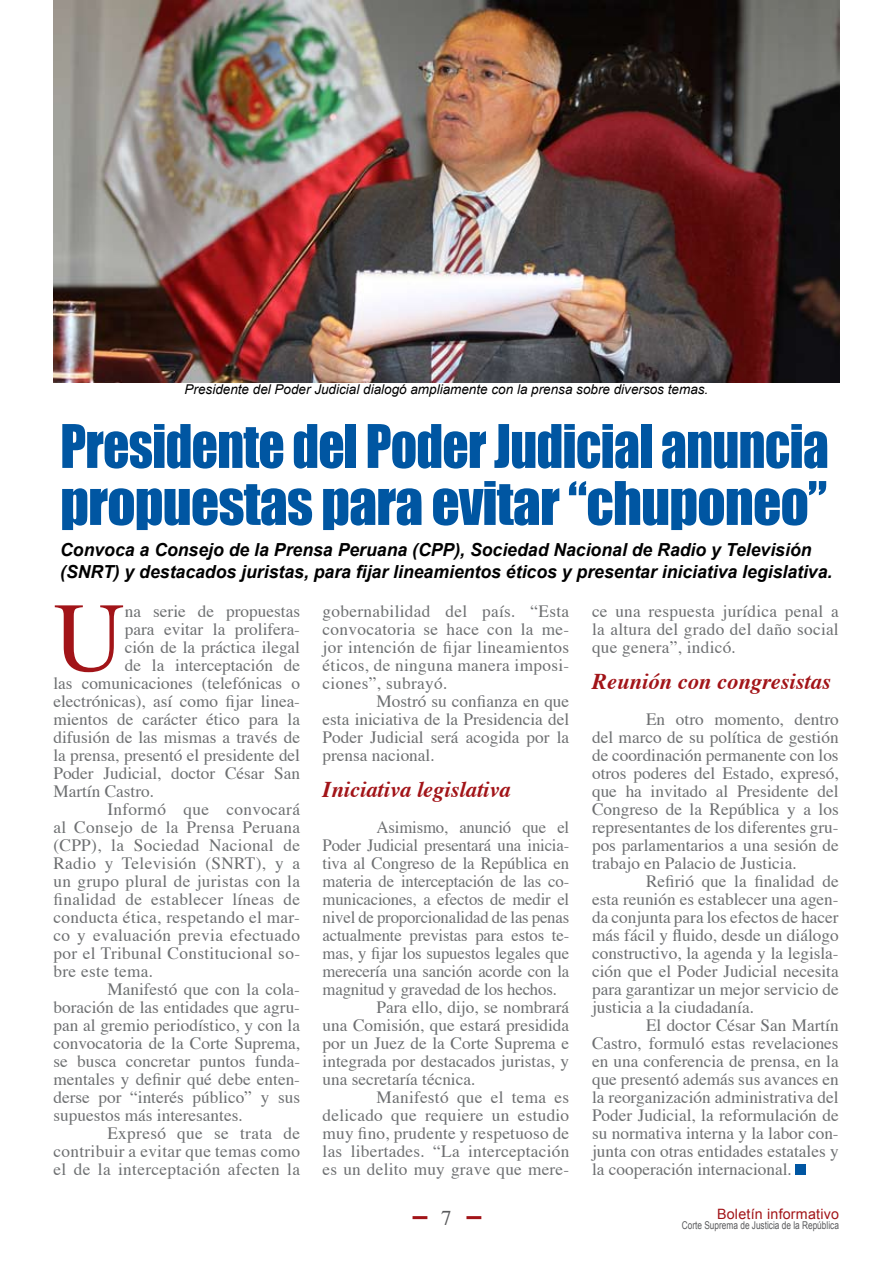
<style>
.page{position:relative;width:893px;height:1263px;background:#fff}
.page>*{position:absolute;margin:0;border:0;box-sizing:border-box;transform-origin:0 0}
.t1{font:98.85px "Times";color:#a21418}
.t2{font:55.5px/57px "Impact";letter-spacing:-.015em;color:#0056a2;scale:.93 1}
.t3{font:italic 700 22.5px "Times";color:#a21418}
.t4{font:21px "Times";color:#58595b}
.t5{font:italic 700 18px/21.6px "Arial";color:#000}
.t6{font:17.25px/18px "Times";color:#6d6f71;text-align:justify}
.t7{font:17.25px "Times";letter-spacing:.02em;color:#6d6f71}
.t8{font:14.25px "Arial";letter-spacing:.015em;color:#a21418}
.t9{font:italic 13.5px "Arial";color:#000}
.t10{font:10.8px "Arial";color:#58595b;scale:.77 1}
</style>
<div class="page">
<hr style="left:413px;top:1216px;width:14px;height:3px;background:#a21418">
<hr style="left:466px;top:1216px;width:15px;height:3px;background:#a21418">
<img style="left:53px;top:0;width:787px;height:383px">
<div style="left:795px;top:1164px;width:11px;height:10px;background:#0056a2"></div>
<p class="t9" style="left:185px;top:381px;width:525px">Presidente del Poder Judicial dialogó ampliamente con la prensa sobre diversos temas.</p>
<h2 class="t2" style="left:60px;top:417px;width:828px">Presidente del Poder Judicial anuncia propuestas para evitar “chuponeo”</h2>
<p class="t5" style="left:60px;top:540px;width:774px">Convoca a Consejo de la Prensa Peruana (CPP), Sociedad Nacional de Radio y Televisión (SNRT) y destacados juristas, para fijar lineamientos éticos y presentar iniciativa legislativa.</p>
<h1 class="t1" style="left:53px;top:545px;width:73px">U</h1>
<p class="t6" style="left:125px;top:600px;width:177px">na serie de propuestas</p>
<p class="t6" style="left:592px;top:600px;width:248px">ce una respuesta jurídica penal a la altura del grado del daño social que genera”, indicó.</p>
<h3 class="t3" style="left:592px;top:660px;width:240px">Reunión con congresistas</h3>
<p class="t6" style="left:592px;top:708px;width:248px;text-indent:54px">En otro momento, dentro del marco de su política de gestión de coordinación permanente con los otros poderes del Estado, expresó, que ha invitado al Presidente del Congreso de la República y a los representantes de los diferentes gru&shy;pos parlamentarios a una sesión de trabajo en Palacio de Justicia.</p>
<p class="t6" style="left:592px;top:870px;width:248px;text-indent:54px">Refirió que la finalidad de esta reunión es establecer una agen&shy;da conjunta para los efectos de hacer más fácil y fluido, desde un diálogo constructivo, la agenda y la legisla&shy;ción que el Poder Judicial necesita para garantizar un mejor servicio de justicia a la ciudadanía.</p>
<p class="t6" style="left:592px;top:1014px;width:248px;text-indent:54px">El doctor César San Martín Castro, formuló estas revelaciones en una conferencia de prensa, en la que presentó además sus avances en la reorganización administrativa del Poder Judicial, la reformulación de su normativa interna y la labor con&shy;junta con otras entidades estatales y la cooperación internacional.</p>
<p class="t6" style="left:323px;top:600px;width:248px">gobernabilidad del país. “Esta convocatoria se hace con la me&shy;jor intención de fijar lineamientos éticos, de ninguna manera imposi&shy;ciones”, subrayó.</p>
<p class="t6" style="left:323px;top:690px;width:248px;text-indent:54px">Mostró su confianza en que esta iniciativa de la Presidencia del Poder Judicial será acogida por la prensa nacional.</p>
<h3 class="t3" style="left:323px;top:768px;width:190px">Iniciativa legislativa</h3>
<p class="t6" style="left:377px;top:816px;width:194px">Asimismo, anunció que el</p>
<p class="t6" style="left:323px;top:834px;width:248px">Poder Judicial presentará una inicia-</p>
<p class="t6" style="left:323px;top:852px;width:248px">tiva al Congreso de la República en</p>
<p class="t6" style="left:323px;top:870px;width:248px">materia de interceptación de las co-</p>
<p class="t6" style="left:323px;top:888px;width:248px">municaciones, a efectos de medir el</p>
<p class="t6" style="left:323px;top:906px;width:248px">nivel de proporcionalidad de las penas</p>
<p class="t6" style="left:323px;top:924px;width:248px">actualmente previstas para estos te-</p>
<p class="t6" style="left:323px;top:942px;width:248px">mas, y fijar los supuestos legales que</p>
<p class="t6" style="left:323px;top:960px;width:248px">merecería una sanción acorde con la</p>
<p class="t6" style="left:323px;top:978px;width:236px">magnitud y gravedad de los hechos.</p>
<p class="t6" style="left:377px;top:996px;width:194px">Para ello, dijo, se nombrará</p>
<p class="t6" style="left:323px;top:1014px;width:248px">una Comisión, que estará presidida</p>
<p class="t6" style="left:323px;top:1032px;width:248px">por un Juez de la Corte Suprema e</p>
<p class="t6" style="left:323px;top:1050px;width:248px">integrada por destacados juristas, y</p>
<p class="t6" style="left:323px;top:1068px;width:154px">una secretaría técnica.</p>
<p class="t6" style="left:377px;top:1086px;width:194px">Manifestó que el tema es</p>
<p class="t6" style="left:323px;top:1104px;width:248px">delicado que requiere un estudio</p>
<p class="t6" style="left:323px;top:1122px;width:248px">muy fino, prudente y respetuoso de</p>
<p class="t6" style="left:323px;top:1140px;width:248px">las libertades. “La interceptación</p>
<p class="t6" style="left:323px;top:1158px;width:248px">es un delito muy grave que mere-</p>
<p class="t6" style="left:125px;top:618px;width:177px">para evitar la prolifera-</p>
<p class="t6" style="left:125px;top:636px;width:177px">ción de la práctica ilegal</p>
<p class="t6" style="left:125px;top:654px;width:177px">de la interceptación de</p>
<p class="t6" style="left:53px;top:672px;width:248px">las comunicaciones (telefónicas o</p>
<p class="t6" style="left:53px;top:690px;width:248px">electrónicas), así como fijar linea-</p>
<p class="t6" style="left:53px;top:708px;width:248px">mientos de carácter ético para la</p>
<p class="t6" style="left:53px;top:726px;width:248px">difusión de las mismas a través de</p>
<p class="t6" style="left:53px;top:744px;width:248px">la prensa, presentó el presidente del</p>
<p class="t6" style="left:53px;top:762px;width:248px">Poder Judicial, doctor César San</p>
<p class="t6" style="left:53px;top:780px;width:102px">Martín Castro.</p>
<p class="t7" style="left:107px;top:793px;width:194px">Informó que convocará</p>
<p class="t7" style="left:53px;top:811px;width:248px">al Consejo de la Prensa Peruana</p>
<p class="t7" style="left:53px;top:829px;width:248px">(CPP), la Sociedad Nacional de</p>
<p class="t7" style="left:53px;top:847px;width:248px">Radio y Televisión (SNRT), y a</p>
<p class="t7" style="left:53px;top:865px;width:248px">un grupo plural de juristas con la</p>
<p class="t7" style="left:53px;top:883px;width:248px">finalidad de establecer líneas de</p>
<p class="t7" style="left:53px;top:901px;width:248px">conducta ética, respetando el mar-</p>
<p class="t7" style="left:53px;top:919px;width:248px">co y evaluación previa efectuado</p>
<p class="t7" style="left:53px;top:937px;width:248px">por el Tribunal Constitucional so-</p>
<p class="t7" style="left:53px;top:955px;width:101px">bre este tema.</p>
<p class="t6" style="left:107px;top:978px;width:194px">Manifestó que con la cola-</p>
<p class="t6" style="left:53px;top:996px;width:248px">boración de las entidades que agru-</p>
<p class="t6" style="left:53px;top:1014px;width:248px">pan al gremio periodístico, y con la</p>
<p class="t6" style="left:53px;top:1032px;width:248px">convocatoria de la Corte Suprema,</p>
<p class="t6" style="left:53px;top:1050px;width:248px">se busca concretar puntos funda-</p>
<p class="t6" style="left:53px;top:1068px;width:248px">mentales y definir qué debe enten-</p>
<p class="t6" style="left:53px;top:1086px;width:248px">derse por “interés público” y sus</p>
<p class="t6" style="left:53px;top:1104px;width:191px">supuestos más interesantes.</p>
<p class="t7" style="left:107px;top:1117px;width:194px">Expresó que se trata de</p>
<p class="t7" style="left:53px;top:1135px;width:248px">contribuir a evitar que temas como</p>
<p class="t7" style="left:53px;top:1153px;width:248px">el de la interceptación afecten la</p>
<p class="t4" style="left:441px;top:1198px;width:12px">7</p>
<p class="t8" style="left:717px;top:1205px;width:123px">Boletín informativo</p>
<p class="t10" style="left:682px;top:1218px;width:205px">Corte Suprema de Justicia de la República</p>
</div>
